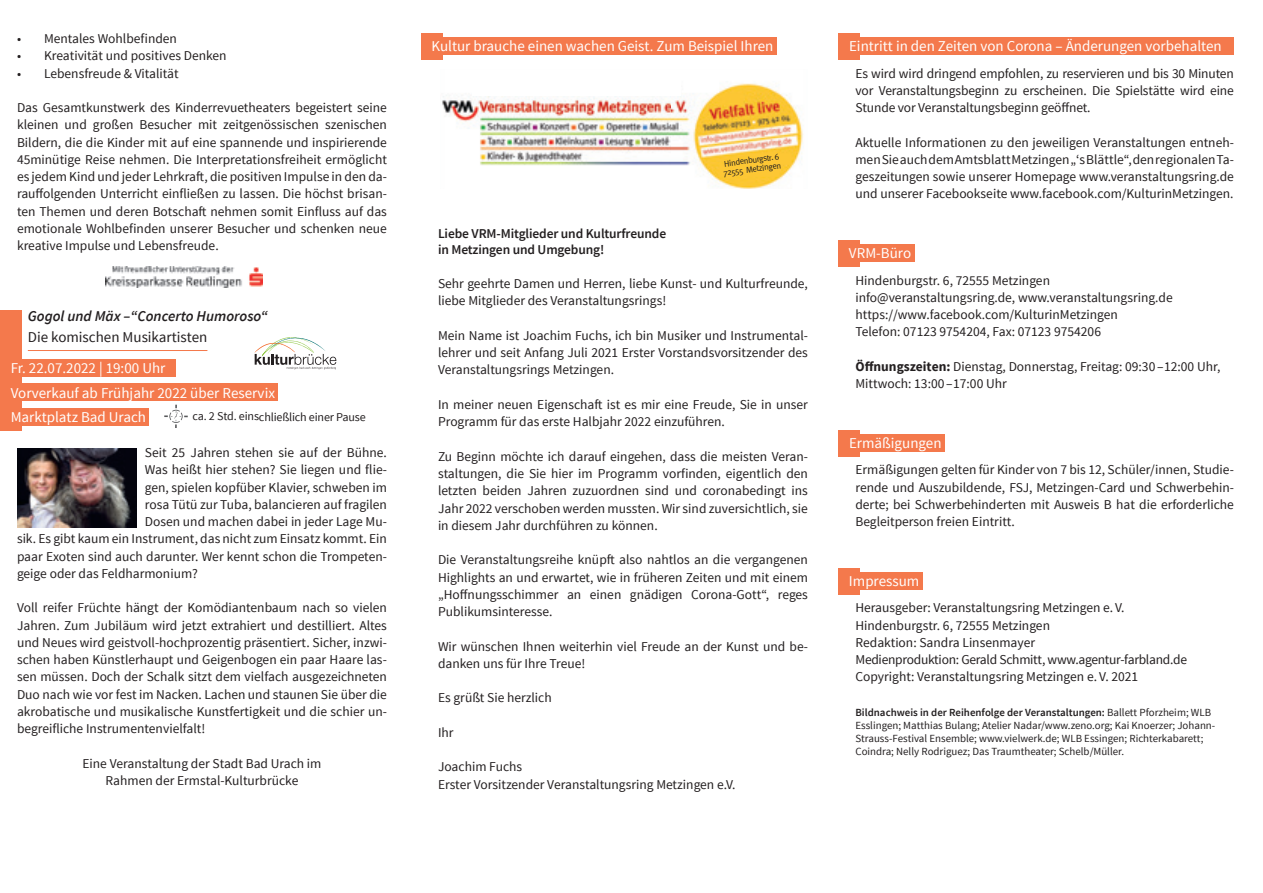
<style>
.page{position:relative;width:1263px;height:893px;background:#fff}
.page>*{position:absolute;margin:0;border:0;box-sizing:border-box;transform-origin:0 0}
.t1{font:15px/24.2px "Source Sans Pro";color:#fff}
.t2{font:italic 600 15px "Source Sans Pro";color:#231f20}
.t3{font:15px "Source Sans Pro";color:#231f20}
.t4{font:13.5px/17.2px "Source Sans Pro";color:#231f20;text-align:justify}
.t5{font:600 13.5px/16.2px "Source Sans Pro";letter-spacing:-.01em;color:#231f20}
.t6{font:12px "Source Sans Pro";letter-spacing:-.02em;color:#231f20}
.t7{font:10.8px/13px "Source Sans Pro";color:#231f20}
.t8{font:8.55px/9px "Meta Pro Norm";color:#231f20}
.s1{font-weight:700}
.s2{font-weight:600}
</style>
<div class="page">
<img style="left:106px;top:266px;width:157px;height:21px">
<img style="left:17px;top:448px;width:119px;height:79px">
<div style="left:0;top:310px;width:21px;height:121px;background:#f4794c"></div>
<hr style="left:28px;top:350px;width:179px;height:1px;background:#f4794c">
<div style="left:8px;top:359px;width:168px;height:18px;background:#f4794c"></div>
<div style="left:8px;top:383px;width:270px;height:18px;background:#f4794c"></div>
<div style="left:8px;top:408px;width:141px;height:18px;background:#f4794c"></div>
<svg style="left:164px;top:405px;width:24px;height:23px"></svg>
<svg style="left:254px;top:337px;width:82px;height:32px"></svg>
<img style="left:442px;top:83px;width:362px;height:106px">
<div style="left:472px;top:77px;width:208px;height:19px;background:#fff"></div>
<div style="left:421px;top:33px;width:21px;height:27px;background:#f4794c"></div>
<div style="left:428px;top:37px;width:348px;height:18px;background:#f4794c"></div>
<div style="left:838px;top:33px;width:22px;height:27px;background:#f4794c"></div>
<div style="left:846px;top:37px;width:387px;height:18px;background:#f4794c"></div>
<div style="left:838px;top:240px;width:22px;height:27px;background:#f4794c"></div>
<div style="left:846px;top:244px;width:68px;height:18px;background:#f4794c"></div>
<div style="left:838px;top:430px;width:22px;height:27px;background:#f4794c"></div>
<div style="left:846px;top:434px;width:99px;height:18px;background:#f4794c"></div>
<div style="left:838px;top:568px;width:22px;height:27px;background:#f4794c"></div>
<div style="left:846px;top:572px;width:76px;height:18px;background:#f4794c"></div>
<p class="t4" style="left:17px;top:30px;width:162px">• Mentales Wohlbefinden</p>
<p class="t4" style="left:17px;top:47px;width:211px">• Kreativität und positives Denken</p>
<p class="t4" style="left:17px;top:65px;width:163px">• Lebensfreude &amp; Vitalität</p>
<p class="t4" style="left:17px;top:99px;width:371px">Das Gesamtkunstwerk des Kinderrevuetheaters begeistert seine kleinen und großen Besucher mit zeitgenössischen szenischen Bildern, die die Kinder mit auf eine spannende und inspirierende 45minütige Reise nehmen. Die Interpretationsfreiheit ermöglicht es jedem Kind und jeder Lehrkraft, die positiven Impulse in den da&shy;rauffolgenden Unterricht einfließen zu lassen. Die höchst brisan&shy;ten Themen und deren Botschaft nehmen somit Einfluss auf das emotionale Wohlbefinden unserer Besucher und schenken neue kreative Impulse und Lebensfreude.</p>
<p class="t2" style="left:28px;top:307px;width:241px">Gogol und Mäx –“Concerto Humoroso“</p>
<p class="t1" style="left:11px;top:356px;width:266px">Fr. 22.07.2022 | 19:00 Uhr<br>Vorverkauf ab Frühjahr 2022 über Reservix<br>Marktplatz Bad Urach</p>
<p class="t3" style="left:28px;top:327px;width:181px">Die komischen Musikartisten</p>
<p class="t6" style="left:193px;top:409px;width:175px">ca. 2 Std. einschließlich einer Pause</p>
<p class="t4" style="left:145px;top:444px;width:244px">Seit 25 Jahren stehen sie auf der Bühne.</p>
<p class="t4" style="left:145px;top:461px;width:244px">Was heißt hier stehen? Sie liegen und flie-</p>
<p class="t4" style="left:145px;top:479px;width:244px">gen, spielen kopfüber Klavier, schweben im</p>
<p class="t4" style="left:145px;top:496px;width:244px">rosa Tütü zur Tuba, balancieren auf fragilen</p>
<p class="t4" style="left:145px;top:513px;width:244px">Dosen und machen dabei in jeder Lage Mu-</p>
<p class="t4" style="left:17px;top:531px;width:371px">sik. Es gibt kaum ein Instrument, das nicht zum Einsatz kommt. Ein</p>
<p class="t4" style="left:17px;top:548px;width:371px">paar Exoten sind auch darunter. Wer kennt schon die Trompeten-</p>
<p class="t4" style="left:17px;top:565px;width:182px">geige oder das Feldharmonium?</p>
<p class="t4" style="left:17px;top:600px;width:371px">Voll reifer Früchte hängt der Komödiantenbaum nach so vielen Jahren. Zum Jubiläum wird jetzt extrahiert und destilliert. Altes und Neues wird geistvoll-hochprozentig präsentiert. Sicher, inzwi&shy;schen haben Künstlerhaupt und Geigenbogen ein paar Haare las&shy;sen müssen. Doch der Schalk sitzt dem vielfach ausgezeichneten Duo nach wie vor fest im Nacken. Lachen und staunen Sie über die akrobatische und musikalische Kunstfertigkeit und die schier un&shy;begreifliche Instrumentenvielfalt!</p>
<p class="t4" style="left:82px;top:755px;width:241px;text-align:center">Eine Veranstaltung der Stadt Bad Urach im<br>Rahmen der Ermstal-Kulturbrücke</p>
<p class="t1" style="left:432px;top:35px;width:343px">Kultur brauche einen wachen Geist. Zum Beispiel Ihren</p>
<p class="t8" style="left:722px;top:159px;width:60px;rotate:-7deg">Hindenburgstr. 6<br>72555 Metzingen</p>
<p class="t5" style="left:438px;top:225px;width:230px">Liebe VRM-Mitglieder und Kulturfreunde in Metzingen und Umgebung!</p>
<p class="t4" style="left:438px;top:275px;width:371px">Sehr geehrte Damen und Herren, liebe Kunst- und Kulturfreunde, liebe Mitglieder des Veranstaltungsrings!</p>
<p class="t4" style="left:438px;top:327px;width:371px">Mein Name ist Joachim Fuchs, ich bin Musiker und Instrumental&shy;lehrer und seit Anfang Juli 2021 Erster Vorstandsvorsitzender des Veranstaltungsrings Metzingen.</p>
<p class="t4" style="left:438px;top:396px;width:371px">In meiner neuen Eigenschaft ist es mir eine Freude, Sie in unser<br>Programm für das erste Halbjahr 2022 einzuführen.</p>
<p class="t4" style="left:438px;top:448px;width:371px">Zu Beginn möchte ich darauf eingehen, dass die meisten Veran&shy;staltungen, die Sie hier im Programm vorfinden, eigentlich den letzten beiden Jahren zuzuordnen sind und coronabedingt ins Jahr 2022 verschoben werden mussten. Wir sind zuversichtlich, sie in diesem Jahr durchführen zu können.</p>
<p class="t4" style="left:438px;top:551px;width:371px">Die Veranstaltungsreihe knüpft also nahtlos an die vergangenen Highlights an und erwartet, wie in früheren Zeiten und mit einem „Hoffnungsschimmer an einen gnädigen Corona-Gott“, reges Publikumsinteresse.</p>
<p class="t4" style="left:438px;top:638px;width:371px">Wir wünschen Ihnen weiterhin viel Freude an der Kunst und be&shy;danken uns für Ihre Treue!</p>
<p class="t4" style="left:438px;top:689px;width:115px">Es grüßt Sie herzlich</p>
<p class="t4" style="left:438px;top:724px;width:17px">Ihr</p>
<p class="t4" style="left:438px;top:758px;width:299px">Joachim Fuchs<br>Erster Vorsitzender Veranstaltungsring Metzingen e.V.</p>
<p class="t1" style="left:849px;top:35px;width:374px">Eintritt in den Zeiten von Corona – Änderungen vorbehalten</p>
<p class="t4" style="left:855px;top:65px;width:380px">Es wird wird dringend empfohlen, zu reservieren und bis 30 Minuten vor Veranstaltungsbeginn zu erscheinen. Die Spielstätte wird eine Stunde vor Veranstaltungsbeginn geöffnet.</p>
<p class="t4" style="left:855px;top:134px;width:380px">Aktuelle Informationen zu den jeweiligen Veranstaltungen entneh&shy;men Sie auch dem Amtsblatt Metzingen „‘s Blättle“, den regionalen Ta&shy;geszeitungen sowie unserer Homepage www.veranstaltungsring.de und unserer Facebookseite www.facebook.com/KulturinMetzingen.</p>
<p class="t1" style="left:849px;top:242px;width:64px">VRM-Büro</p>
<p class="t4" style="left:855px;top:272px;width:319px;text-align:left">Hindenburgstr. 6, 72555 Metzingen info@veranstaltungsring.de, www.veranstaltungsring.de https://www.facebook.com/KulturinMetzingen<br>Telefon: 07123 9754204, Fax: 07123 9754206</p>
<p class="t4" style="left:855px;top:358px;width:366px"><span class="s1">Öffnungszeiten:</span> Dienstag, Donnerstag, Freitag: 09:30 – 12:00 Uhr,<br>Mittwoch: 13:00 – 17:00 Uhr</p>
<p class="t1" style="left:849px;top:432px;width:94px">Ermäßigungen</p>
<p class="t4" style="left:855px;top:461px;width:380px">Ermäßigungen gelten für Kinder von 7 bis 12, Schüler/innen, Studie&shy;rende und Auszubildende, FSJ, Metzingen-Card und Schwerbehin&shy;derte; bei Schwerbehinderten mit Ausweis B hat die erforderliche Begleitperson freien Eintritt.</p>
<p class="t1" style="left:849px;top:569px;width:72px">Impressum</p>
<p class="t4" style="left:855px;top:600px;width:333px;text-align:left">Herausgeber: Veranstaltungsring Metzingen e. V.<br>Hindenburgstr. 6, 72555 Metzingen<br>Redaktion: Sandra Linsenmayer<br>Medienproduktion: Gerald Schmitt, www.agentur-farbland.de Copyright: Veranstaltungsring Metzingen e. V. 2021</p>
<p class="t7" style="left:855px;top:706px;width:361px"><span class="s2">Bildnachweis in der Reihenfolge der Veranstaltungen:</span> Ballett Pforzheim; WLB Esslingen; Matthias Bulang; Atelier Nadar/www.zeno.org; Kai Knoerzer; Johann-Strauss-Festival Ensemble; www.vielwerk.de; WLB Essingen; Richterkabarett; Coindra; Nelly Rodriguez; Das Traumtheater; Schelb/Müller.</p>
</div>
